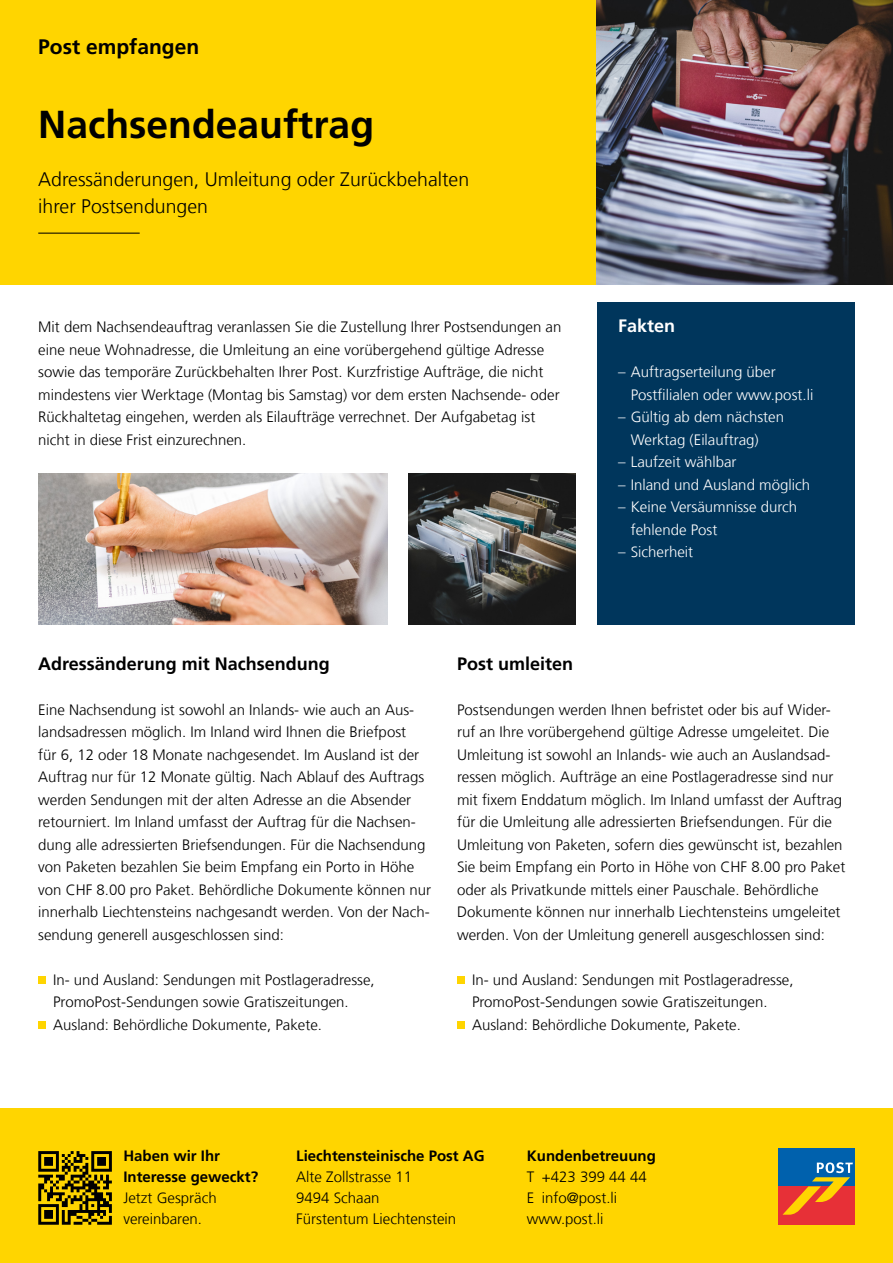
<style>
.page{position:relative;width:893px;height:1263px;background:#fff}
.page>*{position:absolute;margin:0;border:0;box-sizing:border-box;transform-origin:0 0}
.LIPO_Haupttitel_gelbe_Box{font:700 39px "Frutiger";color:#000}
.LIPO_Untertitel_gelbe_Box{font:700 21px "Frutiger";color:#000}
.LIPO_Untertitel_gelbe_Box-2{font:300 19.5px/27px "Frutiger";color:#000}
.LIPO_Untertitel_2{font:700 18px "Frutiger";color:#000}
.LIPO_Factbox_Titel-neu{font:700 18px "Frutiger";color:#fff}
.LIPO_Grundtext-neu{font:300 15px/22.5px "Frutiger";color:#000}
.t1{font:300 15px/22.5px "Frutiger";color:#fff}
.t2{font:700 15px/21px "Frutiger";color:#000}
</style>
<div class="page">
<div style="left:0;top:0;width:597px;height:285px;background:#ffd500"></div>
<div style="left:0;top:1108px;width:893px;height:155px;background:#ffd500"></div>
<svg style="left:38px;top:1151px;width:74px;height:74px"></svg>
<div style="left:778px;top:1148px;width:77px;height:38px;background:#0061ad"></div>
<div style="left:778px;top:1186px;width:77px;height:39px;background:#e73037"></div>
<svg style="left:782px;top:1162px;width:71px;height:53px"></svg>
<img style="left:597px;top:0;width:296px;height:285px">
<div style="left:38px;top:976px;width:7px;height:7px;background:#ffd500"></div>
<div style="left:38px;top:1021px;width:7px;height:7px;background:#ffd500"></div>
<div style="left:457px;top:976px;width:7px;height:7px;background:#ffd500"></div>
<div style="left:457px;top:1021px;width:7px;height:7px;background:#ffd500"></div>
<div style="left:597px;top:302px;width:258px;height:323px;background:#00365c"></div>
<img style="left:409px;top:473px;width:166px;height:152px">
<img style="left:38px;top:473px;width:349px;height:152px">
<hr style="left:38px;top:233px;width:102px;height:1px;background:#000">
<p class="LIPO_Untertitel_gelbe_Box" style="left:38px;top:34px;width:163px">Post empfangen</p>
<p class="LIPO_Haupttitel_gelbe_Box" style="left:38px;top:101px;width:337px">Nachsendeauftrag</p>
<p class="LIPO_Untertitel_gelbe_Box-2" style="left:38px;top:166px;width:432px">Adressänderungen, Umleitung oder Zurückbehalten ihrer Postsendungen</p>
<p class="LIPO_Grundtext-neu" style="left:38px;top:316px;width:525px">Mit dem Nachsendeauftrag veranlassen Sie die Zustellung Ihrer Postsendungen an eine neue Wohnadresse, die Umleitung an eine vorübergehend gültige Adresse sowie das temporäre Zurückbehalten Ihrer Post. Kurzfristige Aufträge, die nicht mindestens vier Werktage (Montag bis Samstag) vor dem ersten Nachsende- oder Rückhaltetag eingehen, werden als Eilaufträge verrechnet. Der Aufgabetag ist nicht in diese Frist einzurechnen.</p>
<p class="LIPO_Factbox_Titel-neu" style="left:618px;top:315px;width:59px">Fakten</p>
<p class="t1" style="left:631px;top:361px;width:184px;text-indent:-13px">– Auftragserteilung über<br>Postfilialen oder www.post.li</p>
<p class="t1" style="left:631px;top:406px;width:155px;text-indent:-13px">– Gültig ab dem nächsten<br>Werktag (Eilauftrag)</p>
<p class="t1" style="left:618px;top:451px;width:120px">– Laufzeit wählbar</p>
<p class="t1" style="left:618px;top:473px;width:193px">– Inland und Ausland möglich</p>
<p class="t1" style="left:631px;top:496px;width:168px;text-indent:-13px">– Keine Versäumnisse durch fehlende Post</p>
<p class="t1" style="left:618px;top:541px;width:77px">– Sicherheit</p>
<p class="LIPO_Untertitel_2" style="left:38px;top:653px;width:293px">Adressänderung mit Nachsendung</p>
<p class="LIPO_Grundtext-neu" style="left:38px;top:698px;width:394px">Eine Nachsendung ist sowohl an Inlands- wie auch an Aus&shy;landsadressen möglich. Im Inland wird Ihnen die Briefpost<br>für 6, 12 oder 18 Monate nachgesendet. Im Ausland ist der Auftrag nur für 12 Monate gültig. Nach Ablauf des Auftrags werden Sendungen mit der alten Adresse an die Absender retourniert. Im Inland umfasst der Auftrag für die Nachsen&shy;dung alle adressierten Briefsendungen. Für die Nachsendung von Paketen bezahlen Sie beim Empfang ein Porto in Höhe von CHF 8.00 pro Paket. Behördliche Dokumente können nur innerhalb Liechtensteins nachgesandt werden. Von der Nach&shy;sendung generell ausgeschlossen sind:</p>
<p class="LIPO_Grundtext-neu" style="left:53px;top:968px;width:323px">In- und Ausland: Sendungen mit Postlageradresse,<br>PromoPost-Sendungen sowie Gratiszeitungen.</p>
<p class="LIPO_Grundtext-neu" style="left:53px;top:1013px;width:270px">Ausland: Behördliche Dokumente, Pakete.</p>
<p class="LIPO_Untertitel_2" style="left:457px;top:653px;width:118px">Post umleiten</p>
<p class="LIPO_Grundtext-neu" style="left:457px;top:698px;width:390px">Postsendungen werden Ihnen befristet oder bis auf Wider&shy;ruf an Ihre vorübergehend gültige Adresse umgeleitet. Die Umleitung ist sowohl an Inlands- wie auch an Auslandsad&shy;ressen möglich. Aufträge an eine Postlageradresse sind nur mit fixem Enddatum möglich. Im Inland umfasst der Auftrag für die Umleitung alle adressierten Briefsendungen. Für die Umleitung von Paketen, sofern dies gewünscht ist, bezahlen Sie beim Empfang ein Porto in Höhe von CHF 8.00 pro Paket oder als Privatkunde mittels einer Pauschale. Behördliche Dokumente können nur innerhalb Liechtensteins umgeleitet werden. Von der Umleitung generell ausgeschlossen sind:</p>
<p class="LIPO_Grundtext-neu" style="left:472px;top:968px;width:323px">In- und Ausland: Sendungen mit Postlageradresse,<br>PromoPost-Sendungen sowie Gratiszeitungen.</p>
<p class="LIPO_Grundtext-neu" style="left:472px;top:1013px;width:270px">Ausland: Behördliche Dokumente, Pakete.</p>
<p class="t2" style="left:123px;top:1146px;width:136px">Haben wir Ihr<br>Interesse geweckt?</p>
<p class="LIPO_Grundtext-neu" style="left:123px;top:1188px;width:95px;line-height:21px">Jetzt Gespräch vereinbaren.</p>
<p class="t2" style="left:296px;top:1146px;width:190px">Liechtensteinische Post AG</p>
<p class="LIPO_Grundtext-neu" style="left:296px;top:1167px;width:161px;line-height:21px">Alte Zollstrasse 11<br>9494 Schaan<br>Fürstentum Liechtenstein</p>
<p class="t2" style="left:527px;top:1146px;width:130px">Kundenbetreuung</p>
<p class="LIPO_Grundtext-neu" style="left:527px;top:1167px;width:121px;line-height:21px">T +423 399 44 44<br>E info@post.li www.post.li</p>
</div>
